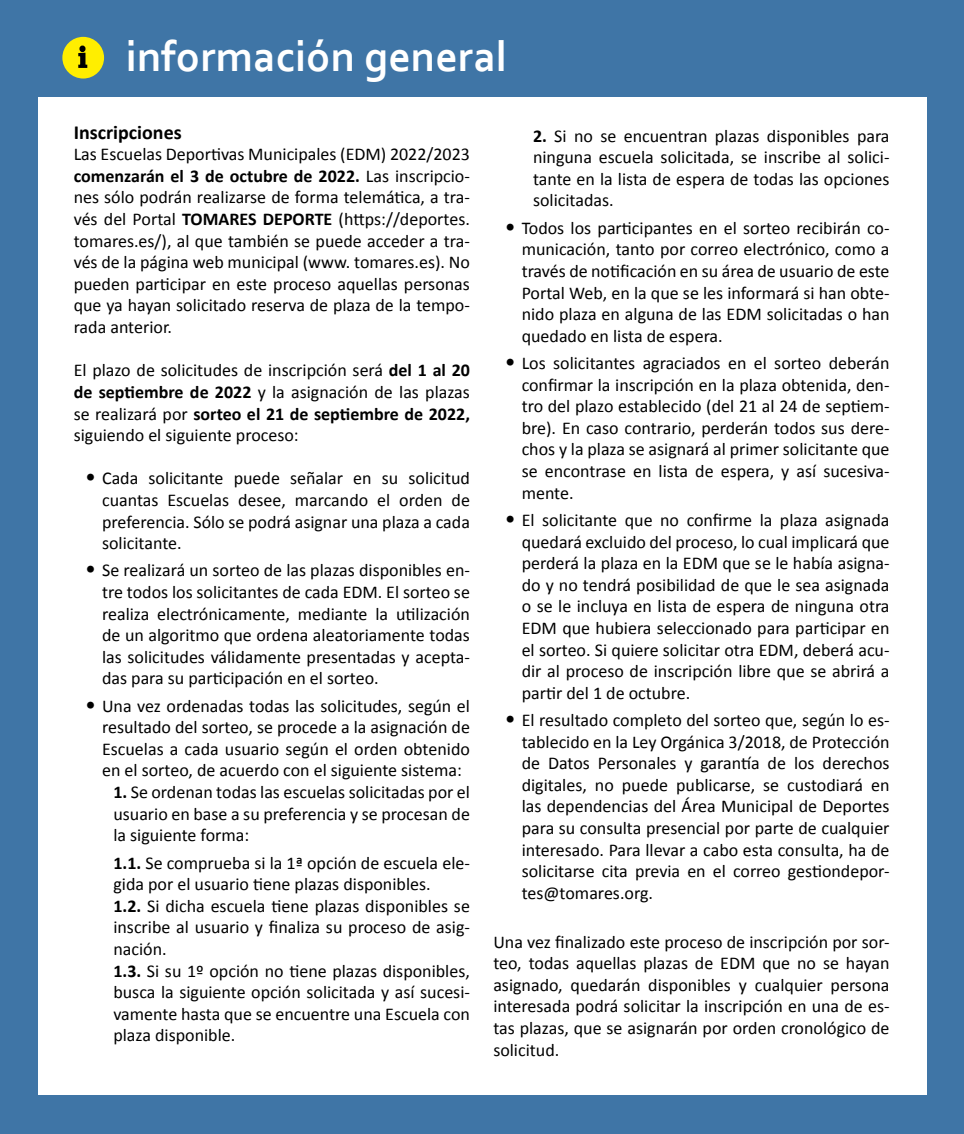
<style>
.page{position:relative;width:964px;height:1134px;background:#3f75a6}
.page>*{position:absolute;margin:0;border:0;box-sizing:border-box;transform-origin:0 0}
.t1{font:700 44px "Corbel";color:#fff}
.t2{font:700 20px "Calibri";color:#000}
.t3{font:18px/21.6px "Calibri";color:#000;text-align:justify}
.s1{font-weight:700}
.s2{font-size:22px}
</style>
<div class="page">
<div style="left:38px;top:97px;width:888px;height:998px;background:#fff"></div>
<div style="left:62px;top:37px;width:42px;height:42px;background:#fe0;border-radius:50%"></div>
<svg style="left:78px;top:45px;width:10px;height:23px"></svg>
<h1 class="t1" style="left:126px;top:29px;width:382px">información general</h1>
<p class="t2" style="left:74px;top:119px;width:110px">Inscripciones</p>
<p class="t3" style="left:74px;top:144px;width:398px">Las Escuelas Deportivas Municipales (EDM) 2022/2023 <span class="s1">comenzarán el 3 de octubre de 2022.</span> Las inscripcio&shy;nes sólo podrán realizarse de forma telemática, a tra&shy;vés del Portal <span class="s1">TOMARES DEPORTE</span> (https://deportes. tomares.es/), al que también se puede acceder a tra&shy;vés de la página web municipal (www. tomares.es). No pueden participar en este proceso aquellas personas que ya hayan solicitado reserva de plaza de la tempo&shy;rada anterior.</p>
<p class="t3" style="left:74px;top:360px;width:398px">El plazo de solicitudes de inscripción será <span class="s1">del 1 al 20 de septiembre de 2022</span> y la asignación de las plazas se realizará por <span class="s1">sorteo el 21 de septiembre de 2022, </span>siguiendo el siguiente proceso:</p>
<p class="t3" style="left:102px;top:468px;width:369px;text-indent:-17px"><span class="s2">•</span> Cada solicitante puede señalar en su solicitud cuantas Escuelas desee, marcando el orden de preferencia. Sólo se podrá asignar una plaza a cada solicitante.</p>
<p class="t3" style="left:102px;top:560px;width:369px;text-indent:-17px"><span class="s2">•</span> Se realizará un sorteo de las plazas disponibles en&shy;tre todos los solicitantes de cada EDM. El sorteo se realiza electrónicamente, mediante la utilización de un algoritmo que ordena aleatoriamente todas las solicitudes válidamente presentadas y acepta&shy;das para su participación en el sorteo.</p>
<p class="t3" style="left:102px;top:695px;width:369px;text-indent:-17px"><span class="s2">•</span> Una vez ordenadas todas las solicitudes, según el resultado del sorteo, se procede a la asignación de Escuelas a cada usuario según el orden obtenido en el sorteo, de acuerdo con el siguiente sistema:</p>
<p class="t3" style="left:113px;top:781px;width:358px"><span class="s1">1.</span> Se ordenan todas las escuelas solicitadas por el usuario en base a su preferencia y se procesan de la siguiente forma:</p>
<p class="t3" style="left:113px;top:852px;width:358px;text-align:left"><span class="s1">1.1.</span> Se comprueba si la 1ª opción de escuela ele&shy;gida por el usuario tiene plazas disponibles.<br><span class="s1">1.2.</span> Si dicha escuela tiene plazas disponibles se inscribe al usuario y finaliza su proceso de asig&shy;nación.<br><span class="s1">1.3.</span> Si su 1º opción no tiene plazas disponibles, busca la siguiente opción solicitada y así sucesi&shy;vamente hasta que se encuentre una Escuela con plaza disponible.</p>
<p class="t3" style="left:533px;top:125px;width:358px"><span class="s1">2.</span> Si no se encuentran plazas disponibles para ninguna escuela solicitada, se inscribe al solici&shy;tante en la lista de espera de todas las opciones solicitadas.</p>
<p class="t3" style="left:522px;top:217px;width:369px;text-indent:-17px"><span class="s2">•</span> Todos los participantes en el sorteo recibirán co&shy;municación, tanto por correo electrónico, como a través de notificación en su área de usuario de este Portal Web, en la que se les informará si han obte&shy;nido plaza en alguna de las EDM solicitadas o han quedado en lista de espera.</p>
<p class="t3" style="left:522px;top:352px;width:369px;text-indent:-17px"><span class="s2">•</span> Los solicitantes agraciados en el sorteo deberán confirmar la inscripción en la plaza obtenida, den&shy;tro del plazo establecido (del 21 al 24 de septiem&shy;bre). En caso contrario, perderán todos sus dere&shy;chos y la plaza se asignará al primer solicitante que se encontrase en lista de espera, y así sucesiva&shy;mente.</p>
<p class="t3" style="left:522px;top:509px;width:369px;text-indent:-17px"><span class="s2">•</span> El solicitante que no confirme la plaza asignada quedará excluido del proceso, lo cual implicará que perderá la plaza en la EDM que se le había asigna&shy;do y no tendrá posibilidad de que le sea asignada o se le incluya en lista de espera de ninguna otra EDM que hubiera seleccionado para participar en el sorteo. Si quiere solicitar otra EDM, deberá acu&shy;dir al proceso de inscripción libre que se abrirá a partir del 1 de octubre.</p>
<p class="t3" style="left:522px;top:709px;width:369px;text-indent:-17px"><span class="s2">•</span> El resultado completo del sorteo que, según lo es&shy;tablecido en la Ley Orgánica 3/2018, de Protección de Datos Personales y garantía de los derechos digitales, no puede publicarse, se custodiará en las dependencias del Área Municipal de Deportes para su consulta presencial por parte de cualquier interesado. Para llevar a cabo esta consulta, ha de solicitarse cita previa en el correo gestiondepor&shy;tes@tomares.org.</p>
<p class="t3" style="left:493px;top:931px;width:398px">Una vez finalizado este proceso de inscripción por sor&shy;teo, todas aquellas plazas de EDM que no se hayan asignado, quedarán disponibles y cualquier persona interesada podrá solicitar la inscripción en una de es&shy;tas plazas, que se asignarán por orden cronológico de solicitud.</p>
</div>
